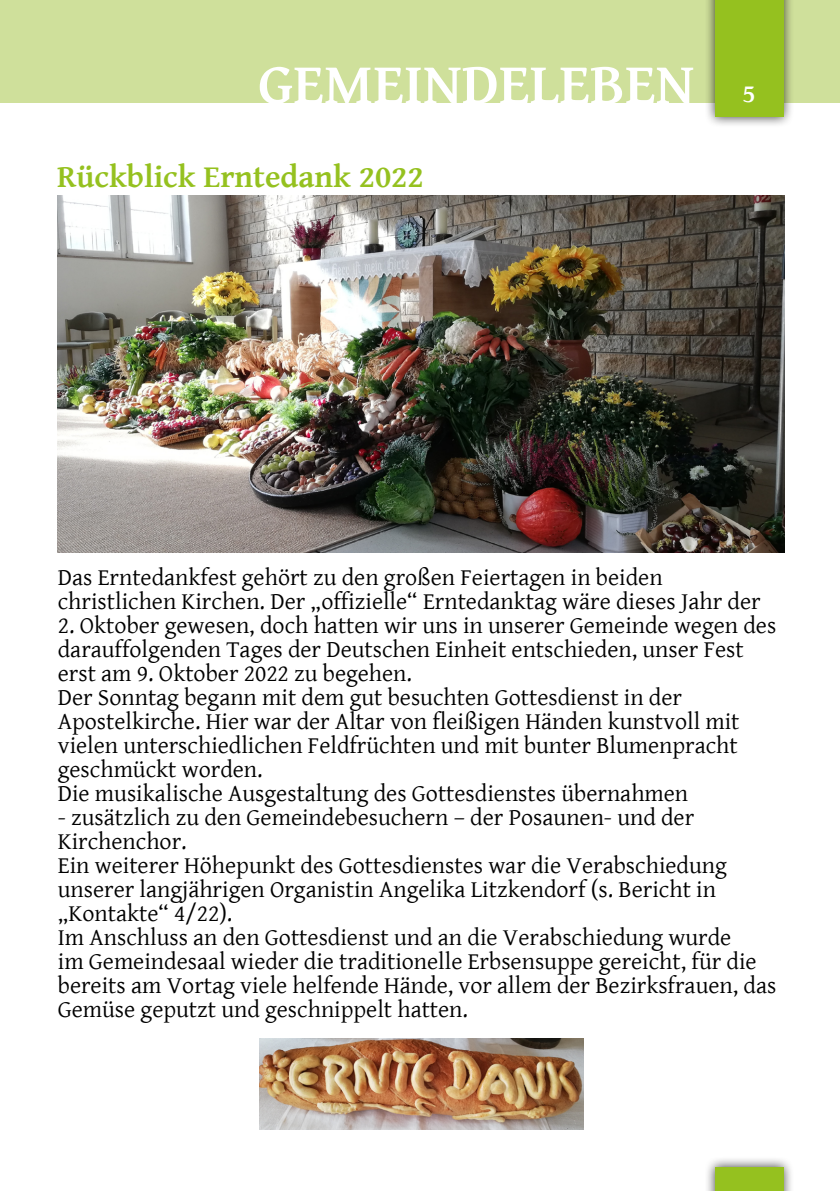
<style>
.page{position:relative;width:840px;height:1191px;background:#fff}
.page>*{position:absolute;margin:0;border:0;box-sizing:border-box;transform-origin:0 0}
.t1{font:700 58.2px "Gentium Basic";color:#fff}
.t2{font:700 32px "Gentium Basic";color:#95c11f}
.t3{font:700 26px "Gentium Basic";color:#fff}
.t4{font:24px/24px "Gentium Basic";color:#000}
</style>
<div class="page">
<img style="left:57px;top:195px;width:726px;height:358px">
<img style="left:260px;top:1038px;width:323px;height:91px">
<div style="left:0;top:0;width:839px;height:102px;background:#cfe09b"></div>
<div style="left:703px;top:1156px;width:90px;height:35px;background:#000;opacity:.75"></div>
<div style="left:714px;top:1167px;width:68px;height:24px;background:#95c11f"></div>
<div style="left:703px;top:0;width:90px;height:128px;background:#000;opacity:.75"></div>
<div style="left:714px;top:0;width:68px;height:117px;background:#95c11f"></div>
<h1 class="t1" style="left:258px;top:41px;width:437px">GEMEINDELEBEN</h1>
<h2 class="t2" style="left:57px;top:152px;width:368px">Rückblick Erntedank 2022</h2>
<p class="t3" style="left:742px;top:74px;width:15px">5</p>
<p class="t4" style="left:58px;top:564px;width:704px">Das Erntedankfest gehört zu den großen Feiertagen in beiden christlichen Kirchen. Der „offizielle“ Erntedanktag wäre dieses Jahr der</p>
<p class="t4" style="left:58px;top:612px;width:719px">2. Oktober gewesen, doch hatten wir uns in unserer Gemeinde wegen des darauffolgenden Tages der Deutschen Einheit entschieden, unser Fest erst am 9. Oktober 2022 zu begehen.<br>Der Sonntag begann mit dem gut besuchten Gottesdienst in der Apostelkirche. Hier war der Altar von fleißigen Händen kunstvoll mit vielen unterschiedlichen Feldfrüchten und mit bunter Blumenpracht geschmückt worden.<br>Die musikalische Ausgestaltung des Gottesdienstes übernahmen</p>
<p class="t4" style="left:58px;top:804px;width:719px">- zusätzlich zu den Gemeindebesuchern – der Posaunen- und der Kirchenchor.<br>Ein weiterer Höhepunkt des Gottesdienstes war die Verabschiedung unserer langjährigen Organistin Angelika Litzkendorf (s. Bericht in „Kontakte“ 4/22).<br>Im Anschluss an den Gottesdienst und an die Verabschiedung wurde<br>im Gemeindesaal wieder die traditionelle Erbsensuppe gereicht, für die bereits am Vortag viele helfende Hände, vor allem der Bezirksfrauen, das Gemüse geputzt und geschnippelt hatten.</p>
</div>
